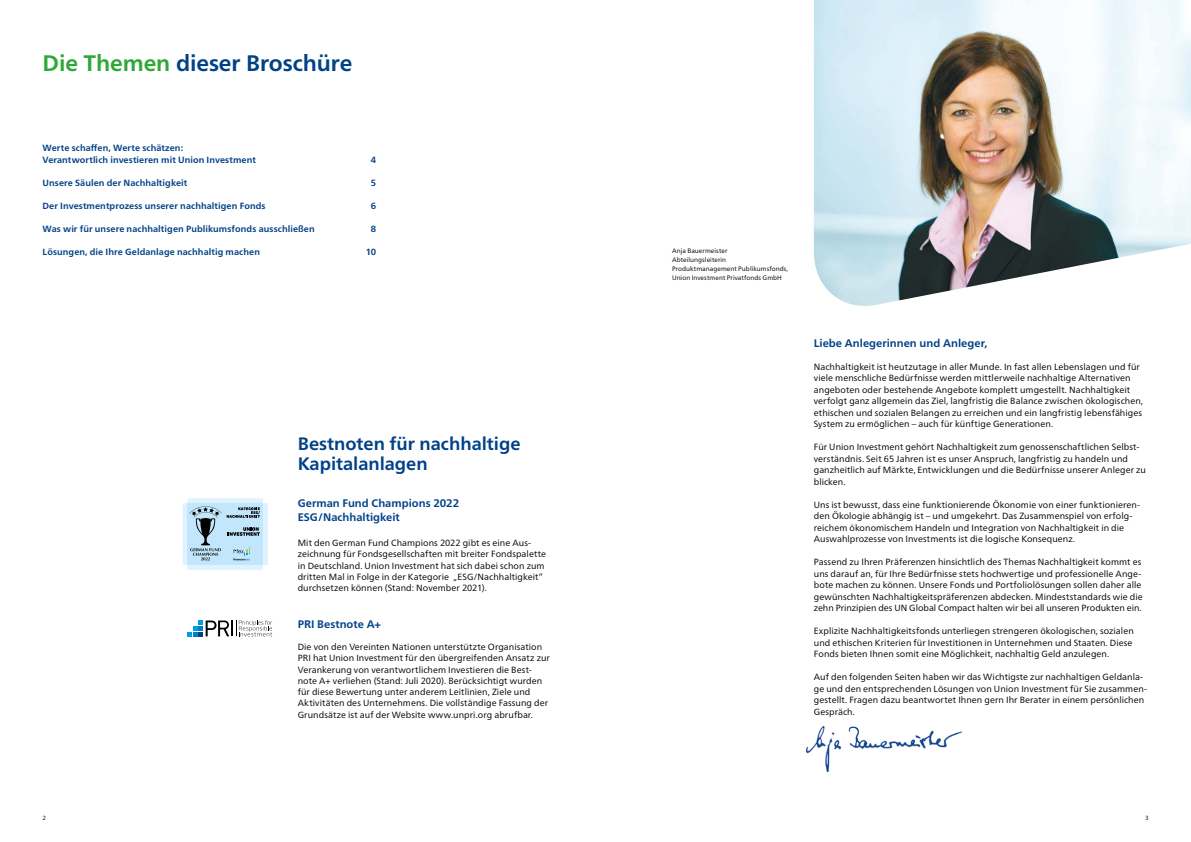
<style>
.page{position:relative;width:1191px;height:842px;background:#fff}
.page>*{position:absolute;margin:0;border:0;box-sizing:border-box;transform-origin:0 0}
.t1{font:22.5px "Frutiger Neuefuer UI Bold";letter-spacing:-.005em;color:#004187}
.t2{font:18px/19.8px "Frutiger Neuefuer UI Bold";color:#004187}
.t3{font:11px/14px "Frutiger Neuefuer UI Bold";color:#004187}
.t4{font:9px/11.5px "Frutiger Neuefuer UI Book";letter-spacing:.005em;color:#000}
.t5{font:9px/11.5px "Frutiger Neuefuer UI Bold";letter-spacing:.01em;color:#004187}
.t6{font:6.5px/9px "Frutiger Neuefuer UI Book";letter-spacing:.01em;color:#000}
.t7{font:6px "Frutiger Neuefuer UI Book";color:#000}
.s1{color:#2ea836}
</style>
<div class="page">
<img style="left:814px;top:0;width:377px;height:306px">
<img style="left:806px;top:726px;width:155px;height:46px">
<svg style="left:183px;top:498px;width:85px;height:72px;background:#b4d0e1"></svg>
<svg style="left:187px;top:620px;width:85px;height:16px"></svg>
<h1 class="t1" style="left:43px;top:49px;width:311px"><span class="s1">Die Themen</span> dieser Broschüre</h1>
<p class="t5" style="left:43px;top:142px;width:215px">Werte schaffen, Werte schätzen:<br>Verantwortlich investieren mit Union Investment</p>
<p class="t5" style="left:371px;top:154px;width:7px">4</p>
<p class="t5" style="left:43px;top:177px;width:146px">Unsere Säulen der Nachhaltigkeit</p>
<p class="t5" style="left:371px;top:177px;width:7px">5</p>
<p class="t5" style="left:43px;top:200px;width:225px">Der Investmentprozess unserer nachhaltigen Fonds</p>
<p class="t5" style="left:371px;top:200px;width:7px">6</p>
<p class="t5" style="left:43px;top:223px;width:274px">Was wir für unsere nachhaltigen Publikumsfonds ausschließen</p>
<p class="t5" style="left:371px;top:223px;width:7px">8</p>
<p class="t5" style="left:43px;top:246px;width:219px">Lösungen, die Ihre Geldanlage nachhaltig machen</p>
<p class="t5" style="left:366px;top:246px;width:12px">10</p>
<p class="t6" style="left:672px;top:246px;width:118px">Anja Bauermeister<br>Abteilungsleiterin<br>Produktmanagement Publikumsfonds,<br>Union Investment Privatfonds GmbH</p>
<h2 class="t2" style="left:298px;top:434px;width:224px">Bestnoten für nachhaltige<br>Kapitalanlagen</h2>
<p class="t3" style="left:298px;top:496px;width:163px">German Fund Champions 2022<br>ESG/Nachhaltigkeit</p>
<p class="t4" style="left:298px;top:537px;width:250px;line-height:11.2px">Mit den German Fund Champions 2022 gibt es eine Aus&shy;zeichnung für Fondsgesellschaften mit breiter Fondspalette in Deutschland. Union Investment hat sich dabei schon zum dritten Mal in Folge in der Kategorie „ESG/Nachhaltigkeit“ durchsetzen können (Stand: November 2021).</p>
<p class="t3" style="left:298px;top:617px;width:85px">PRI Bestnote A+</p>
<p class="t4" style="left:298px;top:641px;width:254px;line-height:11.2px">Die von den Vereinten Nationen unterstützte Organisation PRI hat Union Investment für den übergreifenden Ansatz zur Verankerung von verantwortlichem Investieren die Best&shy;note A+ verliehen (Stand: Juli 2020). Berücksichtigt wurden für diese Bewertung unter anderem Leitlinien, Ziele und Aktivitäten des Unternehmens. Die vollständige Fassung der Grundsätze ist auf der Website www.unpri.org abrufbar.</p>
<p class="t3" style="left:814px;top:336px;width:175px">Liebe Anlegerinnen und Anleger,</p>
<p class="t4" style="left:814px;top:361px;width:331px">Nachhaltigkeit ist heutzutage in aller Munde. In fast allen Lebenslagen und für viele menschliche Bedürfnisse werden mittlerweile nachhaltige Alternativen angeboten oder bestehende Angebote komplett umgestellt. Nachhaltigkeit verfolgt ganz allgemein das Ziel, langfristig die Balance zwischen ökologischen, ethischen und sozialen Belangen zu erreichen und ein langfristig lebensfähiges System zu ermöglichen – auch für künftige Generationen.</p>
<p class="t4" style="left:814px;top:441px;width:334px">Für Union Investment gehört Nachhaltigkeit zum genossenschaftlichen Selbst&shy;verständnis. Seit 65 Jahren ist es unser Anspruch, langfristig zu handeln und ganzheitlich auf Märkte, Entwicklungen und die Bedürfnisse unserer Anleger zu blicken.</p>
<p class="t4" style="left:814px;top:499px;width:328px">Uns ist bewusst, dass eine funktionierende Ökonomie von einer funktionieren&shy;den Ökologie abhängig ist – und umgekehrt. Das Zusammenspiel von erfolg&shy;reichem ökonomischem Handeln und Integration von Nachhaltigkeit in die Auswahlprozesse von Investments ist die logische Konsequenz.</p>
<p class="t4" style="left:814px;top:556px;width:330px">Passend zu Ihren Präferenzen hinsichtlich des Themas Nachhaltigkeit kommt es uns darauf an, für Ihre Bedürfnisse stets hochwertige und professionelle Ange&shy;bote machen zu können. Unsere Fonds und Portfoliolösungen sollen daher alle gewünschten Nachhaltigkeitspräferenzen abdecken. Mindeststandards wie die zehn Prinzipien des UN Global Compact halten wir bei all unseren Produkten ein.</p>
<p class="t4" style="left:814px;top:625px;width:321px">Explizite Nachhaltigkeitsfonds unterliegen strengeren ökologischen, sozialen und ethischen Kriterien für Investitionen in Unternehmen und Staaten. Diese<br>Fonds bieten Ihnen somit eine Möglichkeit, nachhaltig Geld anzulegen.</p>
<p class="t4" style="left:814px;top:671px;width:335px">Auf den folgenden Seiten haben wir das Wichtigste zur nachhaltigen Geldanla&shy;ge und den entsprechenden Lösungen von Union Investment für Sie zusammen&shy;gestellt. Fragen dazu beantwortet Ihnen gern Ihr Berater in einem persönlichen Gespräch.</p>
<p class="t7" style="left:43px;top:814px;width:5px">2</p>
<p class="t7" style="left:1145px;top:814px;width:5px">3</p>
</div>
